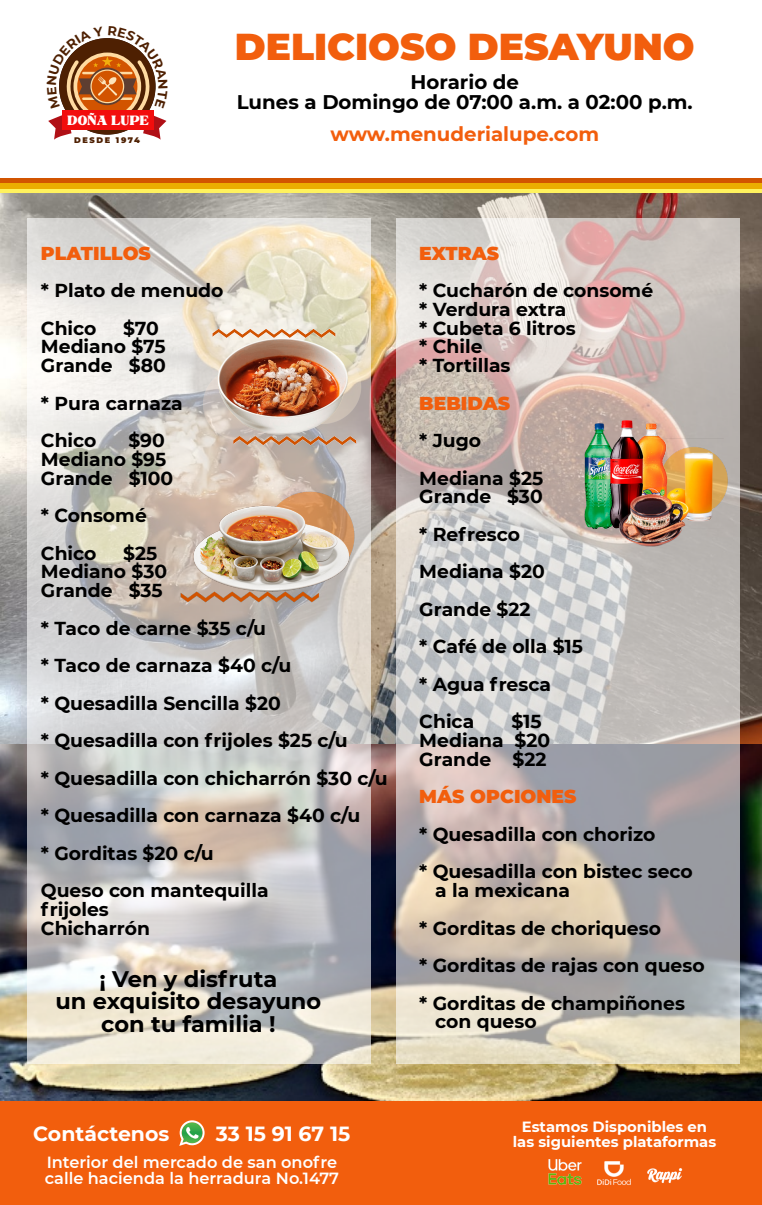
<style>
.page{position:relative;width:762px;height:1205px;background:#fff}
.page>*{position:absolute;margin:0;border:0;box-sizing:border-box;transform-origin:0 0}
.t1{font:900 37.5px "Montserrat";color:#f25e0d}
.t2{font:700 22.5px/22.5px "Montserrat";color:#000;text-align:center}
.t3{font:700 20.5px "Montserrat";color:#fff}
.t4{font:700 19.75px/19.8px "Montserrat";color:#000;text-align:center}
.t5{font:700 19.75px "Montserrat";color:#f25e0d}
.t6{font:700 18.75px/37.5px "Montserrat";color:#000}
.t7{font:900 18.75px "Montserrat";color:#f25e0d}
.t8{font:16.62px "Minigame";color:#fff;scale:.95 1}
.t9{font:600 16.12px/16.1px "Montserrat";color:#fff}
.t10{font:700 14.75px "Montserrat";color:#fff}
.t11{font:900 8.12px "Montserrat";letter-spacing:.2em;color:#4e2002}
</style>
<div class="page">
<img style="left:0;top:193px;width:762px;height:552px">
<img style="left:0;top:745px;width:762px;height:357px">
<div style="left:27px;top:218px;width:344px;height:845px;background:#fff;opacity:.6"></div>
<div style="left:396px;top:218px;width:344px;height:845px;background:#fff;opacity:.6"></div>
<div style="left:0;top:178px;width:762px;height:6px;background:#d25400"></div>
<div style="left:0;top:187px;width:762px;height:6px;background:#fff25e"></div>
<div style="left:0;top:184px;width:762px;height:5px;background:#ebad00"></div>
<img style="left:562px;top:404px;width:180px;height:157px">
<img style="left:178px;top:477px;width:182px;height:136px">
<div style="left:0;top:1102px;width:762px;height:103px;background:#f25e0d"></div>
<img style="left:548px;top:1159px;width:34px;height:26px">
<img style="left:597px;top:1161px;width:34px;height:24px">
<img style="left:647px;top:1168px;width:36px;height:16px">
<svg style="left:179px;top:1120px;width:26px;height:26px"></svg>
<img style="left:189px;top:321px;width:182px;height:130px">
<svg style="left:48px;top:38px;width:119px;height:102px"></svg>
<p class="t8" style="left:67px;top:110px;width:87px">DOÑA LUPE</p>
<p class="t11" style="left:74px;top:135px;width:67px">DESDE 1974</p>
<h1 class="t1" style="left:235px;top:24px;width:461px">DELICIOSO DESAYUNO</h1>
<p class="t4" style="left:237px;top:72px;width:458px">Horario de<br>Lunes a Domingo de 07:00 a.m. a 02:00 p.m.</p>
<p class="t5" style="left:330px;top:122px;width:270px">www.menuderialupe.com</p>
<p class="t7" style="left:41px;top:241px;width:111px">PLATILLOS</p>
<p class="t6" style="left:41px;top:272px;width:184px">* Plato de menudo<br>Chico</p>
<p class="t6" style="left:41px;top:318px;width:126px;line-height:18.8px;text-indent:82px">$70<br>Mediano $75<br>Grande $80</p>
<p class="t6" style="left:41px;top:384px;width:143px">* Pura carnaza<br>Chico</p>
<p class="t6" style="left:41px;top:431px;width:134px;line-height:18.8px;text-indent:87px">$90<br>Mediano $95<br>Grande $100</p>
<p class="t6" style="left:41px;top:497px;width:107px">* Consomé<br>Chico</p>
<p class="t6" style="left:41px;top:543px;width:128px;line-height:18.8px;text-indent:82px">$25<br>Mediano $30<br>Grande $35</p>
<p class="t6" style="left:41px;top:609px;width:348px">* Taco de carne $35 c/u<br>* Taco de carnaza $40 c/u<br>* Quesadilla Sencilla $20<br>* Quesadilla con frijoles $25 c/u<br>* Quesadilla con chicharrón $30 c/u * Quesadilla con carnaza $40 c/u<br>* Gorditas $20 c/u<br>Queso con mantequilla</p>
<p class="t6" style="left:41px;top:900px;width:111px;line-height:18.8px">frijoles<br>Chicharrón</p>
<p class="t2" style="left:55px;top:967px;width:267px">¡ Ven y disfruta<br>un exquisito desayuno con tu familia !</p>
<p class="t7" style="left:419px;top:241px;width:81px">EXTRAS</p>
<p class="t6" style="left:419px;top:281px;width:235px;line-height:18.8px">* Cucharón de consomé * Verdura extra<br>* Cubeta 6 litros<br>* Chile<br>* Tortillas</p>
<p class="t7" style="left:419px;top:391px;width:92px">BEBIDAS</p>
<p class="t6" style="left:419px;top:422px;width:125px">* Jugo<br>Mediana $25</p>
<p class="t6" style="left:419px;top:478px;width:165px">Grande $30<br>* Refresco<br>Mediana $20<br>Grande $22<br>* Café de olla $15 * Agua fresca<br>Chica</p>
<p class="t6" style="left:419px;top:712px;width:132px;line-height:18.8px;text-indent:92px">$15<br>Mediana $20<br>Grande $22</p>
<p class="t7" style="left:419px;top:785px;width:159px">MÁS OPCIONES</p>
<p class="t6" style="left:419px;top:815px;width:275px">* Quesadilla con chorizo<br>* Quesadilla con bistec seco</p>
<p class="t6" style="left:419px;top:872px;width:287px;text-indent:16px">a la mexicana<br>* Gorditas de choriqueso<br>* Gorditas de rajas con queso * Gorditas de champiñones</p>
<p class="t6" style="left:435px;top:1003px;width:103px">con queso</p>
<p class="t3" style="left:33px;top:1121px;width:138px">Contáctenos</p>
<p class="t3" style="left:216px;top:1121px;width:136px">33 15 91 67 15</p>
<p class="t9" style="left:45px;top:1154px;width:296px">Interior del mercado de san onofre calle hacienda la herradura No.1477</p>
<p class="t10" style="left:522px;top:1118px;width:187px">Estamos Disponibles en</p>
<p class="t10" style="left:513px;top:1132px;width:205px">las siguientes plataformas</p>
</div>
